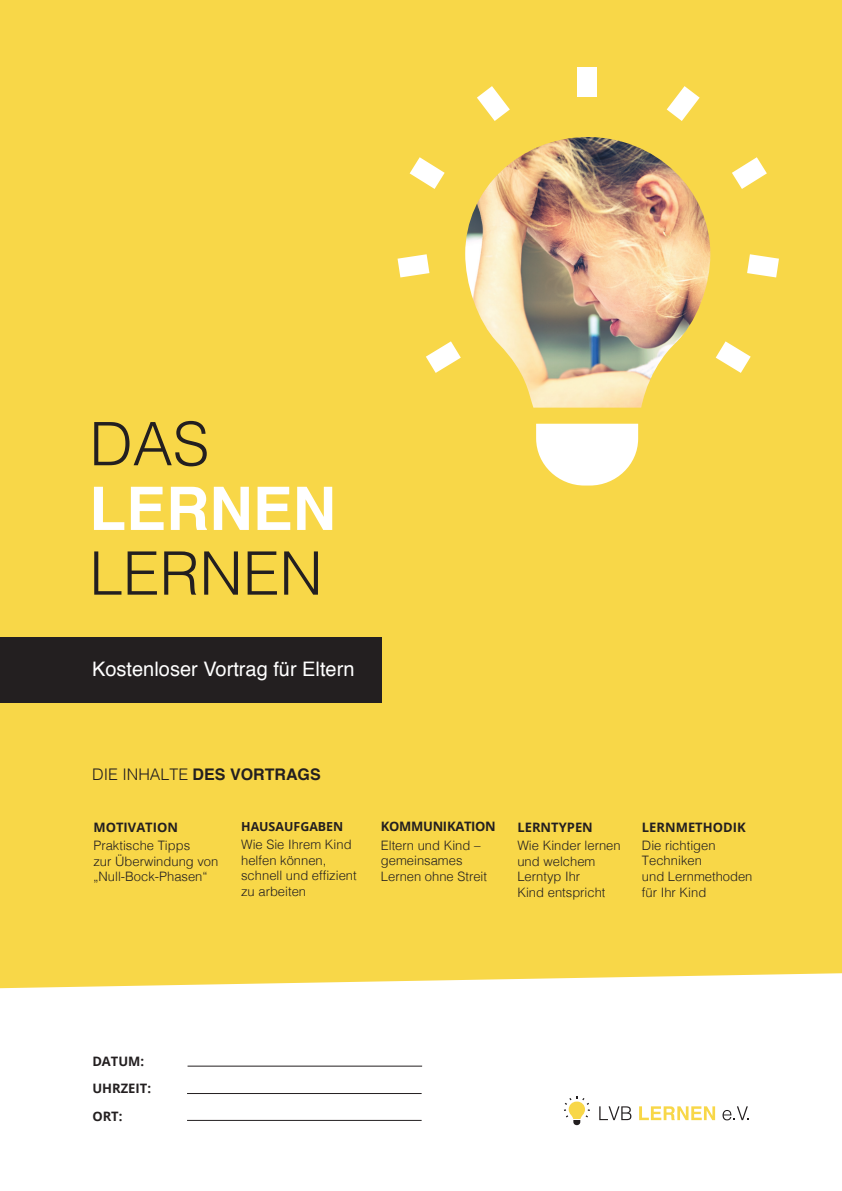
<style>
.page{position:relative;width:842px;height:1191px;background:#fff}
.page>*{position:absolute;margin:0;border:0;box-sizing:border-box;transform-origin:0 0}
.t1{font:300 60px "Helvetica";color:#231f20}
.t2{font:700 60px "Helvetica";color:#fff}
.t3{font:20px "Helvetica";color:#fff}
.t4{font:700 16px "Helvetica";color:#231f20}
.t5{font:300 13px/15.6px "Helvetica";color:#231f20}
.t6{font:700 13px/27.4px "Open Sans";color:#231f20}
.t7{font:700 13px "Open Sans";letter-spacing:-.025em;color:#231f20}
.t8{font:700 12.4px "Open Sans";color:#231f20}
.s1{font-weight:300}
</style>
<div class="page">
<div style="left:0;top:0;width:842px;height:988px;background:#f8d748"></div>
<hr style="left:188px;top:1065px;width:234px;height:1px;background:#231f20">
<hr style="left:187px;top:1093px;width:235px;height:1px;background:#231f20">
<hr style="left:187px;top:1120px;width:235px;height:1px;background:#231f20">
<svg style="left:599px;top:1106px;width:32px;height:14px"></svg>
<svg style="left:639px;top:1106px;width:76px;height:14px"></svg>
<svg style="left:722px;top:1106px;width:27px;height:14px"></svg>
<svg style="left:564px;top:1096px;width:26px;height:29px"></svg>
<img style="left:465px;top:137px;width:245px;height:270px">
<div style="left:577px;top:67px;width:19px;height:29px;background:#fff"></div>
<svg style="left:477px;top:86px;width:33px;height:35px"></svg>
<svg style="left:410px;top:157px;width:35px;height:32px"></svg>
<svg style="left:398px;top:254px;width:31px;height:23px"></svg>
<svg style="left:426px;top:341px;width:35px;height:32px"></svg>
<svg style="left:536px;top:424px;width:102px;height:61px"></svg>
<svg style="left:667px;top:86px;width:33px;height:35px"></svg>
<svg style="left:732px;top:157px;width:35px;height:32px"></svg>
<svg style="left:747px;top:254px;width:32px;height:23px"></svg>
<svg style="left:716px;top:341px;width:35px;height:32px"></svg>
<div style="left:0;top:636px;width:381px;height:66px;background:#231f20"></div>
<h1 class="t1" style="left:89px;top:419px;width:122px">DAS</h1>
<h1 class="t2" style="left:89px;top:484px;width:248px">LERNEN</h1>
<h1 class="t1" style="left:89px;top:548px;width:235px">LERNEN</h1>
<h2 class="t3" style="left:92px;top:661px;width:264px">Kostenloser Vortrag für Eltern</h2>
<p class="t4" style="left:92px;top:767px;width:230px"><span class="s1">DIE INHALTE</span> DES VORTRAGS</p>
<p class="t6" style="left:93px;top:813px;width:86px">MOTIVATION</p>
<p class="t5" style="left:93px;top:839px;width:126px">Praktische Tipps<br>zur Überwindung von „Null-Bock-Phasen“</p>
<p class="t8" style="left:241px;top:817px;width:104px">HAUSAUFGABEN</p>
<p class="t5" style="left:241px;top:838px;width:117px">Wie Sie Ihrem Kind helfen können, schnell und effizient zu arbeiten</p>
<p class="t7" style="left:381px;top:817px;width:116px">KOMMUNIKATION</p>
<p class="t5" style="left:381px;top:838px;width:108px">Eltern und Kind – gemeinsames<br>Lernen ohne Streit</p>
<p class="t6" style="left:517px;top:813px;width:77px">LERNTYPEN</p>
<p class="t5" style="left:517px;top:838px;width:105px">Wie Kinder lernen und welchem<br>Lerntyp Ihr<br>Kind entspricht</p>
<p class="t6" style="left:642px;top:812px;width:105px">LERNMETHODIK</p>
<p class="t5" style="left:642px;top:838px;width:112px">Die richtigen<br>Techniken<br>und Lernmethoden für Ihr Kind</p>
<p class="t6" style="left:92px;top:1047px;width:60px">DATUM:<br>UHRZEIT:<br>ORT:</p>
</div>
